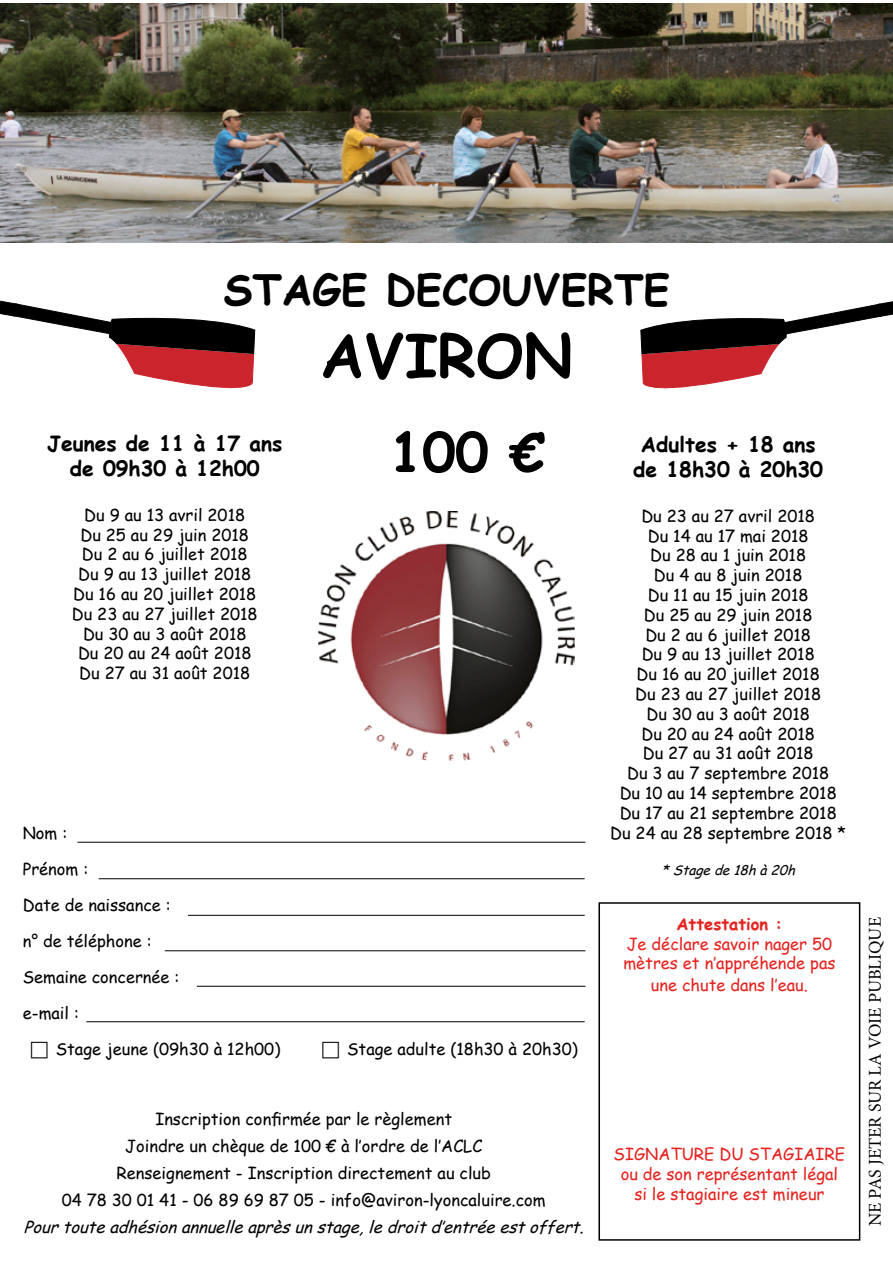
<style>
.page{position:relative;width:893px;height:1263px;background:#fff}
.page>*{position:absolute;margin:0;border:0;box-sizing:border-box;transform-origin:0 0}
.t1{font:700 60px "Comic Sans MS";color:#000}
.t2{font:700 54px "Comic Sans MS";color:#000}
.t3{font:700 42px "Comic Sans MS";color:#000}
.t4{font:700 21px/25.2px "Comic Sans MS";color:#000;text-align:center}
.t5{font:18px "Minion Pro";color:#000}
.t6{font:16.5px/19.8px "Comic Sans MS";color:#000;text-align:center}
.t7{font:16.5px/19.8px "Comic Sans MS";color:#e5231f}
.t8{font:italic 16.5px "Comic Sans MS";color:#000}
.t9{font:700 16.5px "Comic Sans MS";color:#e5231f}
.t10{font:italic 13.5px "Comic Sans MS";color:#000}
</style>
<div class="page">
<img style="left:0;top:3px;width:893px;height:240px">
<svg style="left:0;top:300px;width:255px;height:89px"></svg>
<svg style="left:640px;top:301px;width:253px;height:88px"></svg>
<img style="left:318px;top:511px;width:257px;height:249px">
<hr style="left:77px;top:842px;width:508px;height:1px;background:#000">
<hr style="left:99px;top:878px;width:486px;height:1px;background:#000">
<hr style="left:188px;top:915px;width:397px;height:1px;background:#000">
<hr style="left:165px;top:950px;width:420px;height:1px;background:#000">
<hr style="left:197px;top:986px;width:388px;height:1px;background:#000">
<hr style="left:86px;top:1021px;width:499px;height:1px;background:#000">
<div style="left:598px;top:902px;width:262px;height:339px;border:2px solid #000"></div>
<h3 class="t3" style="left:223px;top:259px;width:448px">STAGE DECOUVERTE</h3>
<h1 class="t1" style="left:320px;top:311px;width:254px">AVIRON</h1>
<p class="t4" style="left:47px;top:430px;width:237px">Jeunes de 11 à 17 ans de 09h30 à 12h00</p>
<p class="t6" style="left:72px;top:504px;width:187px">Du 9 au 13 avril 2018<br>Du 25 au 29 juin 2018<br>Du 2 au 6 juillet 2018<br>Du 9 au 13 juillet 2018<br>Du 16 au 20 juillet 2018<br>Du 23 au 27 juillet 2018<br>Du 30 au 3 août 2018<br>Du 20 au 24 août 2018<br>Du 27 au 31 août 2018</p>
<h2 class="t2" style="left:390px;top:412px;width:157px">100 €</h2>
<p class="t6" style="left:23px;top:814px;width:158px;line-height:36px;text-align:left">Nom :<br>Prénom :<br>Date de naissance : n° de téléphone :<br>Semaine concernée : e-mail :</p>
<p class="t6" style="left:56px;top:1038px;width:226px">Stage jeune (09h30 à 12h00)</p>
<p class="t6" style="left:347px;top:1038px;width:232px">Stage adulte (18h30 à 20h30)</p>
<p class="t6" style="left:62px;top:1105px;width:485px;line-height:27px">Inscription confirmée par le règlement<br>Joindre un chèque de 100 € à l’ordre de l’ACLC<br>Renseignement - Inscription directement au club<br>04 78 30 01 41 - 06 89 69 87 05 - info@aviron-lyoncaluire.com</p>
<p class="t8" style="left:24px;top:1215px;width:567px">Pourtouteadhésionannuelleaprèsunstage,ledroitd’entréeestoffert.</p>
<p class="t4" style="left:633px;top:431px;width:191px">Adultes + 18 ans de 18h30 à 20h30</p>
<p class="t6" style="left:610px;top:505px;width:238px">Du 23 au 27 avril 2018<br>Du 14 au 17 mai 2018<br>Du 28 au 1 juin 2018<br>Du 4 au 8 juin 2018<br>Du 11 au 15 juin 2018<br>Du 25 au 29 juin 2018<br>Du 2 au 6 juillet 2018<br>Du 9 au 13 juillet 2018<br>Du 16 au 20 juillet 2018<br>Du 23 au 27 juillet 2018<br>Du 30 au 3 août 2018<br>Du 20 au 24 août 2018<br>Du 27 au 31 août 2018<br>Du 3 au 7 septembre 2018<br>Du 10 au 14 septembre 2018<br>Du 17 au 21 septembre 2018<br>Du 24 au 28 septembre 2018 *</p>
<p class="t10" style="left:662px;top:860px;width:140px">*Stagede18hà20h</p>
<p class="t9" style="left:676px;top:911px;width:107px">Attestation :</p>
<p class="t7" style="left:623px;top:933px;width:214px">Je déclare savoir nager 50 mètres et n’appréhende pas</p>
<p class="t7" style="left:651px;top:974px;width:158px">une chute dans l’eau.</p>
<p class="t7" style="left:614px;top:1144px;width:233px;text-align:center">SIGNATURE DU STAGIAIRE ou de son représentant légal si le stagiaire est mineur</p>
<p class="t5" style="left:863px;top:1226px;width:310px;rotate:-90deg">NE PAS JETER SUR LA VOIE PUBLIQUE</p>
</div>
